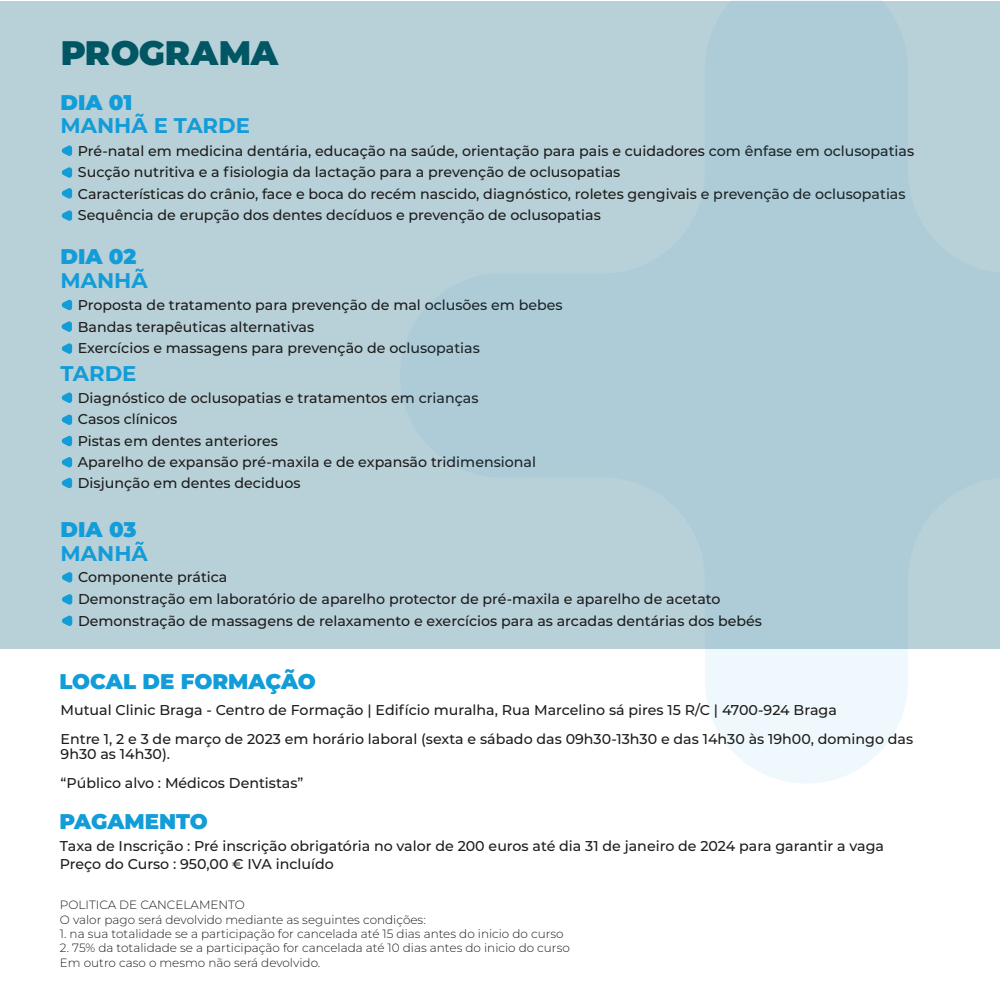
<style>
.page{position:relative;width:1000px;height:1000px;background:#fff}
.page>*{position:absolute;margin:0;border:0;box-sizing:border-box;transform-origin:0 0}
.t1{font:900 34px "Montserrat";letter-spacing:-.005em;color:#005663}
.t2{font:900 21.2px "Montserrat";color:#129cd8}
.t3{font:700 21.2px "Montserrat";color:#129cd8}
.t4{font:500 14.2px/21.2px "Montserrat";color:#1d1d1b}
.t5{font:300 12px/14.4px "Montserrat";color:#1d1d1b}
</style>
<div class="page">
<div style="left:0;top:1px;width:1000px;height:648px;background:#b8d0d8"></div>
<svg style="left:62px;top:146px;width:10px;height:10px"></svg>
<svg style="left:62px;top:167px;width:10px;height:11px"></svg>
<svg style="left:62px;top:188px;width:10px;height:11px"></svg>
<svg style="left:62px;top:210px;width:10px;height:11px"></svg>
<svg style="left:62px;top:300px;width:10px;height:10px"></svg>
<svg style="left:62px;top:321px;width:10px;height:11px"></svg>
<svg style="left:62px;top:393px;width:10px;height:10px"></svg>
<svg style="left:62px;top:415px;width:10px;height:10px"></svg>
<svg style="left:62px;top:436px;width:10px;height:10px"></svg>
<svg style="left:62px;top:457px;width:10px;height:11px"></svg>
<svg style="left:62px;top:478px;width:10px;height:10px"></svg>
<svg style="left:62px;top:343px;width:10px;height:11px"></svg>
<svg style="left:401px;top:0;width:599px;height:784px"></svg>
<svg style="left:62px;top:572px;width:10px;height:11px"></svg>
<svg style="left:62px;top:594px;width:10px;height:11px"></svg>
<svg style="left:62px;top:616px;width:10px;height:10px"></svg>
<h1 class="t1" style="left:61px;top:27px;width:219px">PROGRAMA</h1>
<h2 class="t2" style="left:60px;top:86px;width:73px">DIA 01</h2>
<h2 class="t3" style="left:60px;top:111px;width:191px">MANHÃ E TARDE</h2>
<p class="t4" style="left:78px;top:140px;width:838px">Pré-natal em medicina dentária, educação na saúde, orientação para pais e cuidadores com ênfase em oclusopatias Sucção nutritiva e a fisiologia da lactação para a prevenção de oclusopatias<br>Características do crânio, face e boca do recém nascido, diagnóstico, roletes gengivais e prevenção de oclusopatias Sequência de erupção dos dentes decíduos e prevenção de oclusopatias</p>
<h2 class="t2" style="left:60px;top:240px;width:77px">DIA 02</h2>
<h2 class="t3" style="left:60px;top:265px;width:89px">MANHÃ</h2>
<p class="t4" style="left:78px;top:294px;width:486px">Proposta de tratamento para prevenção de mal oclusões em bebes<br>Bandas terapêuticas alternativas<br>Exercícios e massagens para prevenção de oclusopatias</p>
<p class="t4" style="left:78px;top:387px;width:460px">Diagnóstico de oclusopatias e tratamentos em crianças<br>Casos clínicos<br>Pistas em dentes anteriores<br>Aparelho de expansão pré-maxila e de expansão tridimensional Disjunção em dentes deciduos</p>
<h2 class="t2" style="left:61px;top:514px;width:78px">DIA 03</h2>
<h2 class="t3" style="left:61px;top:538px;width:89px">MANHÃ</h2>
<p class="t4" style="left:78px;top:566px;width:686px;line-height:21.8px">Componente prática<br>Demonstração em laboratório de aparelho protector de pré-maxila e aparelho de acetato<br>Demonstração de massagens de relaxamento e exercícios para as arcadas dentárias dos bebés</p>
<h2 class="t3" style="left:60px;top:358px;width:78px">TARDE</h2>
<h2 class="t2" style="left:59px;top:666px;width:258px">LOCAL DE FORMAÇÃO</h2>
<p class="t4" style="left:61px;top:695px;width:854px;line-height:29.2px">Mutual Clinic Braga - Centro de Formação | Edifício muralha, Rua Marcelino sá pires 15 R/C | 4700-924 Braga<br>Entre 1, 2 e 3 de março de 2023 em horário laboral (sexta e sábado das 09h30-13h30 e das 14h30 às 19h00, domingo das</p>
<p class="t4" style="left:61px;top:739px;width:244px;line-height:29.2px">9h30 as 14h30).<br>“Público alvo : Médicos Dentistas”</p>
<h2 class="t2" style="left:59px;top:805px;width:150px">PAGAMENTO</h2>
<p class="t4" style="left:60px;top:836px;width:826px;line-height:18px">Taxa de Inscrição : Pré inscrição obrigatória no valor de 200 euros até dia 31 de janeiro de 2024 para garantir a vaga<br>Preço do Curso : 950,00 € IVA incluído</p>
<p class="t5" style="left:60px;top:897px;width:367px">POLITICA DE CANCELAMENTO<br>O valor pago será devolvido mediante as seguintes condições:</p>
<p class="t5" style="left:60px;top:926px;width:505px">1. na sua totalidade se a participação for cancelada até 15 dias antes do inicio do curso</p>
<p class="t5" style="left:60px;top:940px;width:511px">2. 75% da totalidade se a participação for cancelada até 10 dias antes do inicio do curso<br>Em outro caso o mesmo não será devolvido.</p>
</div>
